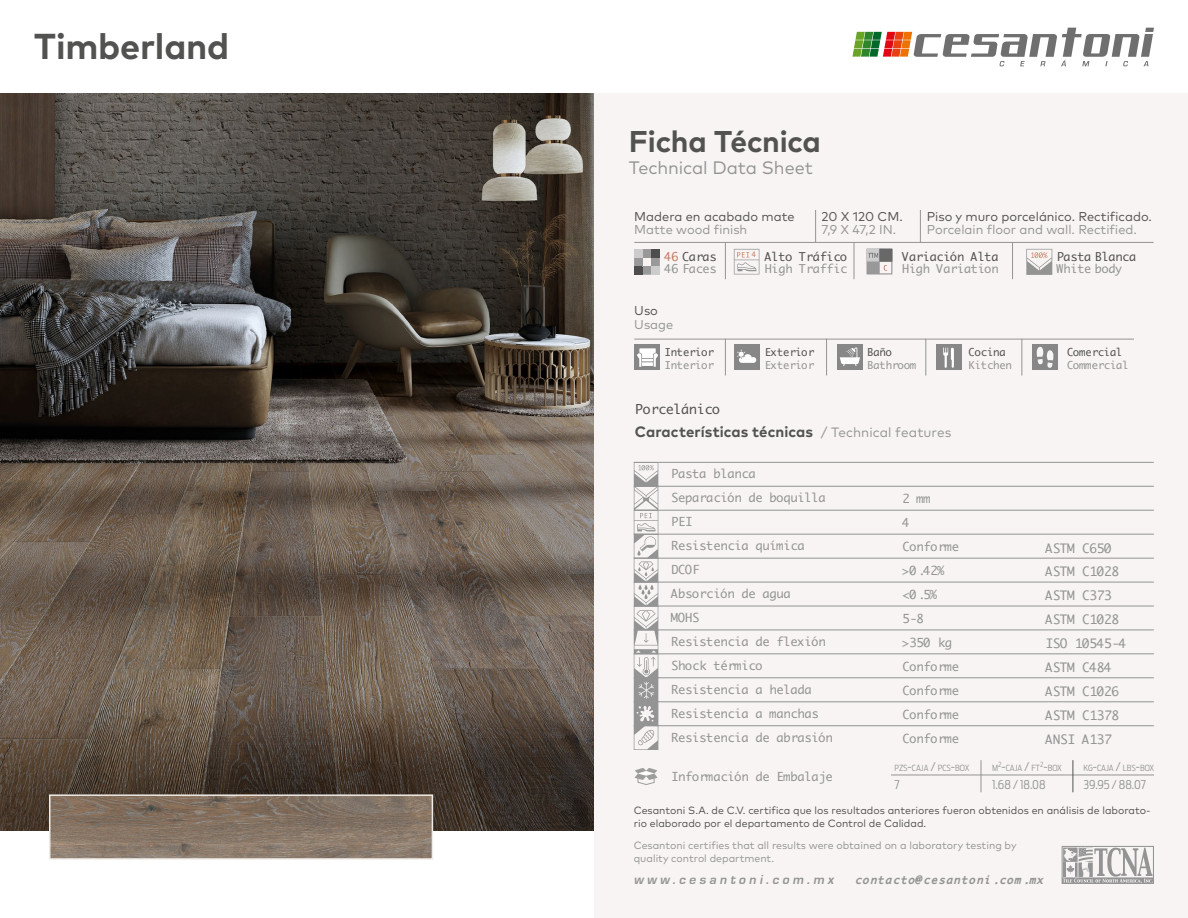
<style>
.page{position:relative;width:1188px;height:918px;background:#fff}
.page>*{position:absolute;margin:0;border:0;box-sizing:border-box;transform-origin:0 0}
.t1{font:700 36px "FF Mark Pro";letter-spacing:-.005em;color:#525251}
.t2{font:700 30px "FF Mark Pro";letter-spacing:-.01em;color:#525251}
.t3{font:18px "FF Mark Pro";letter-spacing:-.005em;color:#949494}
.t4{font:700 15px "FF Mark Pro";letter-spacing:.005em;color:#525251}
.t5{font:italic 700 13.5px "Eurostile";color:#949494}
.t6{font:13.5px "FF Mark Pro";letter-spacing:.005em;color:#949494}
.t7{font:13.2px "Monego Nerd Font";letter-spacing:-.015em;color:#525251}
.t8{font:12.75px "FF Mark Pro";color:#525251}
.t9{font:12.75px "FF Mark Pro";color:#949494}
.t10{font:12.6px/24px "Monego Nerd Font";letter-spacing:-.015em;color:#949494}
.t11{font:12px/24px "Monego Nerd Font";letter-spacing:-.015em;color:#949494}
.t12{font:300 12px "Antenna Cond";color:#949494}
.t13{font:11.7px/12.8px "Monego Nerd Font";letter-spacing:-.015em;color:#949494}
.t14{font:11.7px "Monego Nerd Font";letter-spacing:-.015em;color:#525251}
.t15{font:italic 700 11.25px "Monego Nerd Font";letter-spacing:.075em;color:#949494}
.t16{font:10.5px/12.6px "FF Mark Pro";color:#525251}
.t17{font:10.5px/12.8px "FF Mark Pro";color:#949494}
.t18{font:10.5px "Monego Nerd Font";letter-spacing:-.015em;color:#949494}
.t19{font:10.5px "Monego Nerd Font";letter-spacing:-.015em;color:#525251}
.t20{font:300 8.4px "Antenna Cond";letter-spacing:-.005em;color:#949494}
.t21{font:7.2px "Monego Nerd Font";color:#c67c62}
.s1{color:#c67c62}
.s2{color:#525251}
.s3{font-size:12px}
</style>
<div class="page">
<div style="left:594px;top:94px;width:594px;height:824px;background:#f7f4f3"></div>
<img style="left:0;top:94px;width:594px;height:736px">
<svg style="left:852px;top:28px;width:302px;height:38px"></svg>
<hr style="left:634px;top:534px;width:520px;height:1px;background:#949494">
<hr style="left:634px;top:677px;width:520px;height:1px;background:#949494">
<hr style="left:634px;top:606px;width:520px;height:1px;background:#949494">
<hr style="left:634px;top:510px;width:520px;height:1px;background:#949494">
<hr style="left:634px;top:653px;width:520px;height:1px;background:#949494">
<hr style="left:634px;top:582px;width:520px;height:1px;background:#949494">
<hr style="left:634px;top:725px;width:520px;height:1px;background:#949494">
<hr style="left:634px;top:486px;width:520px;height:1px;background:#949494">
<hr style="left:634px;top:629px;width:520px;height:1px;background:#949494">
<hr style="left:634px;top:558px;width:520px;height:1px;background:#949494">
<hr style="left:634px;top:701px;width:520px;height:1px;background:#949494">
<hr style="left:634px;top:462px;width:520px;height:1px;background:#949494">
<svg style="left:634px;top:463px;width:24px;height:287px"></svg>
<svg style="left:1026px;top:249px;width:26px;height:26px"></svg>
<svg style="left:734px;top:249px;width:25px;height:25px"></svg>
<hr style="left:634px;top:242px;width:520px;height:1px;background:#949494">
<hr style="left:634px;top:339px;width:500px;height:1px;background:#949494">
<hr style="left:725px;top:242px;width:1px;height:37px;background:#949494">
<hr style="left:725px;top:339px;width:1px;height:37px;background:#949494">
<hr style="left:826px;top:339px;width:1px;height:37px;background:#949494">
<hr style="left:925px;top:339px;width:1px;height:37px;background:#949494">
<hr style="left:1021px;top:339px;width:1px;height:37px;background:#949494">
<hr style="left:854px;top:242px;width:1px;height:37px;background:#949494">
<hr style="left:1012px;top:242px;width:1px;height:37px;background:#949494">
<hr style="left:815px;top:210px;width:1px;height:32px;background:#949494">
<hr style="left:920px;top:210px;width:1px;height:33px;background:#949494">
<svg style="left:634px;top:249px;width:26px;height:25px"></svg>
<svg style="left:1062px;top:846px;width:92px;height:38px"></svg>
<div style="left:837px;top:344px;width:26px;height:26px;background:#878787"></div>
<svg style="left:840px;top:347px;width:20px;height:19px"></svg>
<div style="left:635px;top:344px;width:25px;height:26px;background:#878787"></div>
<svg style="left:637px;top:348px;width:21px;height:19px"></svg>
<div style="left:937px;top:344px;width:25px;height:26px;background:#878787"></div>
<svg style="left:943px;top:347px;width:11px;height:21px"></svg>
<div style="left:734px;top:344px;width:25px;height:26px;background:#878787"></div>
<svg style="left:737px;top:350px;width:19px;height:13px"></svg>
<div style="left:1032px;top:344px;width:26px;height:26px;background:#878787"></div>
<svg style="left:1036px;top:347px;width:18px;height:21px"></svg>
<svg style="left:867px;top:249px;width:25px;height:25px"></svg>
<img style="left:52px;top:797px;width:378px;height:60px">
<div style="left:49px;top:794px;width:384px;height:66px;border:2px solid #efebe6"></div>
<hr style="left:891px;top:775px;width:263px;height:1px;background:#939393">
<hr style="left:981px;top:760px;width:1px;height:32px;background:#939393">
<hr style="left:1073px;top:760px;width:1px;height:32px;background:#525251">
<svg style="left:635px;top:768px;width:22px;height:17px"></svg>
<h1 class="t1" style="left:34px;top:19px;width:197px">Timberland</h1>
<h2 class="t2" style="left:629px;top:118px;width:194px">Ficha Técnica</h2>
<h3 class="t3" style="left:629px;top:155px;width:185px">Technical Data Sheet</h3>
<p class="t8" style="left:634px;top:207px;width:162px">Madera en acabado mate</p>
<p class="t9" style="left:634px;top:220px;width:115px">Matte wood finish</p>
<p class="t8" style="left:822px;top:207px;width:83px">20 X 120 CM.</p>
<p class="t9" style="left:822px;top:220px;width:76px">7,9 X 47,2 IN.</p>
<p class="t8" style="left:927px;top:207px;width:227px">Piso y muro porcelánico. Rectificado.</p>
<p class="t9" style="left:927px;top:220px;width:212px">Porcelain floor and wall. Rectified.</p>
<p class="t13" style="left:664px;top:250px;width:53px"><span class="s1">46</span> <span class="s2">Caras<br></span>46 Faces</p>
<p class="t14" style="left:764px;top:246px;width:84px">Alto Tráfico</p>
<p class="t21" style="left:752px;top:249px;width:6px">4</p>
<p class="t13" style="left:764px;top:262px;width:84px">High Traffic</p>
<p class="t8" style="left:634px;top:301px;width:25px">Uso</p>
<p class="t9" style="left:634px;top:315px;width:41px">Usage</p>
<p class="t19" style="left:664px;top:343px;width:51px">Interior</p>
<p class="t18" style="left:664px;top:356px;width:51px">Interior</p>
<p class="t7" style="left:634px;top:398px;width:87px">Porcelánico</p>
<p class="t19" style="left:764px;top:343px;width:51px">Exterior</p>
<p class="t18" style="left:764px;top:356px;width:51px">Exterior</p>
<p class="t14" style="left:902px;top:246px;width:98px">Variación Alta</p>
<p class="t13" style="left:902px;top:262px;width:98px">High Variation</p>
<p class="t19" style="left:867px;top:343px;width:26px">Baño</p>
<p class="t18" style="left:867px;top:356px;width:51px">Bathroom</p>
<p class="t19" style="left:968px;top:343px;width:39px">Cocina</p>
<p class="t18" style="left:968px;top:356px;width:45px">Kitchen</p>
<p class="t4" style="left:635px;top:420px;width:180px">Características técnicas</p>
<p class="t6" style="left:821px;top:422px;width:132px">/ Technical features</p>
<p class="t11" style="left:671px;top:461px;width:163px">Pasta blanca<br>Separación de boquilla<br>PEI<br>Resistencia química<br>DCOF<br>Absorción de agua<br>MOHS<br>Resistencia de flexión<br>Shock térmico<br>Resistencia a helada<br>Resistencia a manchas<br>Resistencia de abrasión</p>
<p class="t11" style="left:902px;top:487px;width:58px">2 mm<br>4<br>Conforme &gt;0.42% &lt;0.5%<br>5-8<br>&gt;350 kg<br>Conforme<br>Conforme<br>Conforme<br>Conforme</p>
<p class="t14" style="left:1056px;top:246px;width:81px">Pasta Blanca</p>
<p class="t13" style="left:1056px;top:262px;width:67px">White body</p>
<p class="t19" style="left:1066px;top:343px;width:57px">Comercial</p>
<p class="t18" style="left:1066px;top:356px;width:63px">Commercial</p>
<p class="t10" style="left:1045px;top:535px;width:82px">ASTM C650<br>ASTM C1028<br>ASTM C373<br>ASTM C1028<br>ISO 10545-4<br>ASTM C484<br>ASTM C1026<br>ASTM C1378<br>ANSI A137</p>
<p class="t11" style="left:671px;top:764px;width:163px">Información de Embalaje</p>
<p class="t20" style="left:895px;top:763px;width:76px">PZS<span class="s3">-</span>CAJA <span class="s3">/</span> PCS<span class="s3">-</span>BOX</p>
<p class="t20" style="left:992px;top:763px;width:71px">M<sup>2</sup><span class="s3">-</span>CAJA <span class="s3">/</span> FT<sup>2</sup><span class="s3">-</span>BOX</p>
<p class="t20" style="left:1084px;top:763px;width:72px">KG<span class="s3">-</span>CAJA <span class="s3">/</span> LBS<span class="s3">-</span>BOX</p>
<p class="t12" style="left:895px;top:777px;width:7px">7</p>
<p class="t12" style="left:992px;top:777px;width:55px">1.68 / 18.08</p>
<p class="t12" style="left:1084px;top:777px;width:64px">39.95 / 88.07</p>
<p class="t16" style="left:634px;top:804px;width:518px">Cesantoni S.A. de C.V. certifica que los resultados anteriores fueron obtenidos en análisis de laborato&shy;rio elaborado por el departamento de Control de Calidad.</p>
<p class="t17" style="left:634px;top:838px;width:384px">Cesantoni certifies that all results were obtained on a laboratory testing by quality control department.</p>
<p class="t5" style="left:634px;top:872px;width:204px">www.cesantoni.com.mx</p>
<p class="t15" style="left:854px;top:870px;width:190px">contacto@cesantoni.com.mx</p>
</div>
